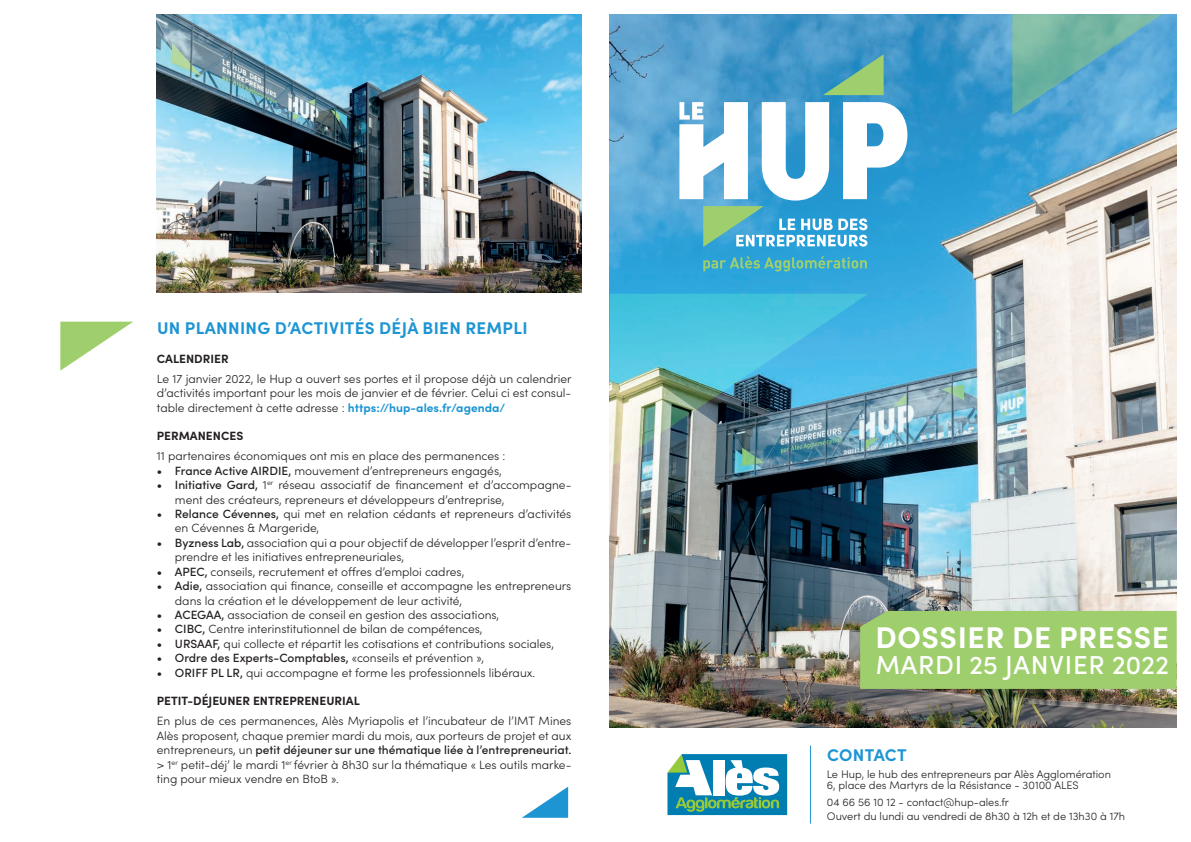
<style>
.page{position:relative;width:1191px;height:842px;background:#fff}
.page>*{position:absolute;margin:0;border:0;box-sizing:border-box;transform-origin:0 0}
.t1{font:700 30px "Sofia Pro";letter-spacing:.02em;color:#fff}
.t2{font:500 26px "Sofia Pro";letter-spacing:.03em;color:#fff}
.t3{font:700 17px "Sofia Pro";letter-spacing:.02em;color:#1d95d3}
.t4{font:300 12px/14.4px "Sofia Pro";color:#231f20}
.t5{font:500 12px "Sofia Pro";color:#231f20}
.t6{font:700 12px "Sofia Pro";color:#231f20}
.t7{font:300 11px/11px "Sofia Pro";color:#231f20}
.s1{font-weight:700;color:#1d95d3}
.s2{font-weight:500}
.s3{font-weight:300}
</style>
<div class="page">
<img style="left:609px;top:14px;width:567px;height:713px">
<svg style="left:823px;top:54px;width:60px;height:41px;background:#69af9a"></svg>
<svg style="left:679px;top:102px;width:228px;height:145px"></svg>
<svg style="left:703px;top:256px;width:164px;height:15px;background:#4dafb9"></svg>
<img style="left:609px;top:294px;width:259px;height:174px">
<svg style="left:1012px;top:14px;width:150px;height:101px;background:#67b0be"></svg>
<div style="left:860px;top:611px;width:316px;height:78px;background:#9fcf6d"></div>
<svg style="left:667px;top:754px;width:120px;height:61px"></svg>
<hr style="left:810px;top:746px;width:1px;height:77px;background:#1d95d3">
<img style="left:157px;top:14px;width:424px;height:278px">
<svg style="left:60px;top:322px;width:73px;height:49px"></svg>
<svg style="left:522px;top:787px;width:46px;height:31px"></svg>
<h3 class="t3" style="left:157px;top:315px;width:372px">UN PLANNING D’ACTIVITÉS DÉJÀ BIEN REMPLI</h3>
<p class="t6" style="left:157px;top:349px;width:73px">CALENDRIER</p>
<p class="t4" style="left:157px;top:371px;width:416px;text-align:justify">Le 17 janvier 2022, le Hup a ouvert ses portes et il propose déjà un calendrier d’activités important pour les mois de janvier et de février. Celui ci est consul&shy;table directement à cette adresse : <span class="s1">https://hup-ales.fr/agenda/</span></p>
<p class="t6" style="left:157px;top:427px;width:88px">PERMANENCES</p>
<p class="t4" style="left:157px;top:448px;width:350px">11 partenaires économiques ont mis en place des permanences :</p>
<p class="t4" style="left:157px;top:463px;width:346px"><span class="s2">• France Active AIRDIE,</span> mouvement d’entrepreneurs engagés,</p>
<p class="t4" style="left:175px;top:477px;width:398px;text-indent:-18px"><span class="s2">• Initiative Gard,</span> 1<sup>er</sup> réseau associatif de financement et d’accompagne&shy;ment des créateurs, repreneurs et développeurs d’entreprise,</p>
<p class="t4" style="left:175px;top:506px;width:398px;text-indent:-18px"><span class="s2">• Relance Cévennes,</span> qui met en relation cédants et repreneurs d’activités en Cévennes &amp; Margeride,</p>
<p class="t4" style="left:175px;top:535px;width:398px;text-indent:-18px"><span class="s2">• Byzness Lab,</span> association qui a pour objectif de développer l’esprit d’entre&shy;prendre et les initiatives entrepreneuriales,</p>
<p class="t4" style="left:157px;top:564px;width:309px"><span class="s2">• APEC,</span> conseils, recrutement et offres d’emploi cadres,</p>
<p class="t4" style="left:175px;top:578px;width:398px;text-indent:-18px"><span class="s2">• Adie,</span> association qui finance, conseille et accompagne les entrepreneurs dans la création et le développement de leur activité,</p>
<p class="t4" style="left:157px;top:607px;width:344px"><span class="s2">• ACEGAA,</span> association de conseil en gestion des associations,</p>
<p class="t4" style="left:157px;top:621px;width:327px"><span class="s2">• CIBC,</span> Centre interinstitutionnel de bilan de compétences,</p>
<p class="t4" style="left:157px;top:636px;width:398px"><span class="s2">• URSAAF,</span> qui collecte et répartit les cotisations et contributions sociales,</p>
<p class="t5" style="left:157px;top:649px;width:329px">• Ordre des Experts-Comptables, <span class="s3">«conseils et prévention »,</span></p>
<p class="t4" style="left:157px;top:664px;width:380px"><span class="s2">• ORIFF PL LR,</span> qui accompagne et forme les professionnels libéraux.</p>
<p class="t6" style="left:157px;top:692px;width:204px">PETIT-DÉJEUNER ENTREPRENEURIAL</p>
<p class="t4" style="left:157px;top:713px;width:416px;text-align:justify">En plus de ces permanences, Alès Myriapolis et l’incubateur de l’IMT Mines Alès proposent, chaque premier mardi du mois, aux porteurs de projet et aux entrepreneurs, un <span class="s2">petit déjeuner sur une thématique liée à l’entrepreneuriat. </span>&gt; 1<sup>er</sup> petit-déj’ le mardi 1<sup>er</sup> février à 8h30 sur la thématique « Les outils marke&shy;ting pour mieux vendre en BtoB ».</p>
<h1 class="t1" style="left:875px;top:614px;width:295px">DOSSIER DE PRESSE</h1>
<h2 class="t2" style="left:876px;top:645px;width:294px">MARDI 25 JANVIER 2022</h2>
<h3 class="t3" style="left:827px;top:742px;width:81px">CONTACT</h3>
<p class="t7" style="left:827px;top:768px;width:286px">Le Hup, le hub des entrepreneurs par Alès Agglomération<br>6, place des Martyrs de la Résistance - 30100 ALES</p>
<p class="t7" style="left:827px;top:794px;width:300px;line-height:14.4px">04 66 56 10 12 - contact@hup-ales.fr<br>Ouvert du lundi au vendredi de 8h30 à 12h et de 13h30 à 17h</p>
</div>
